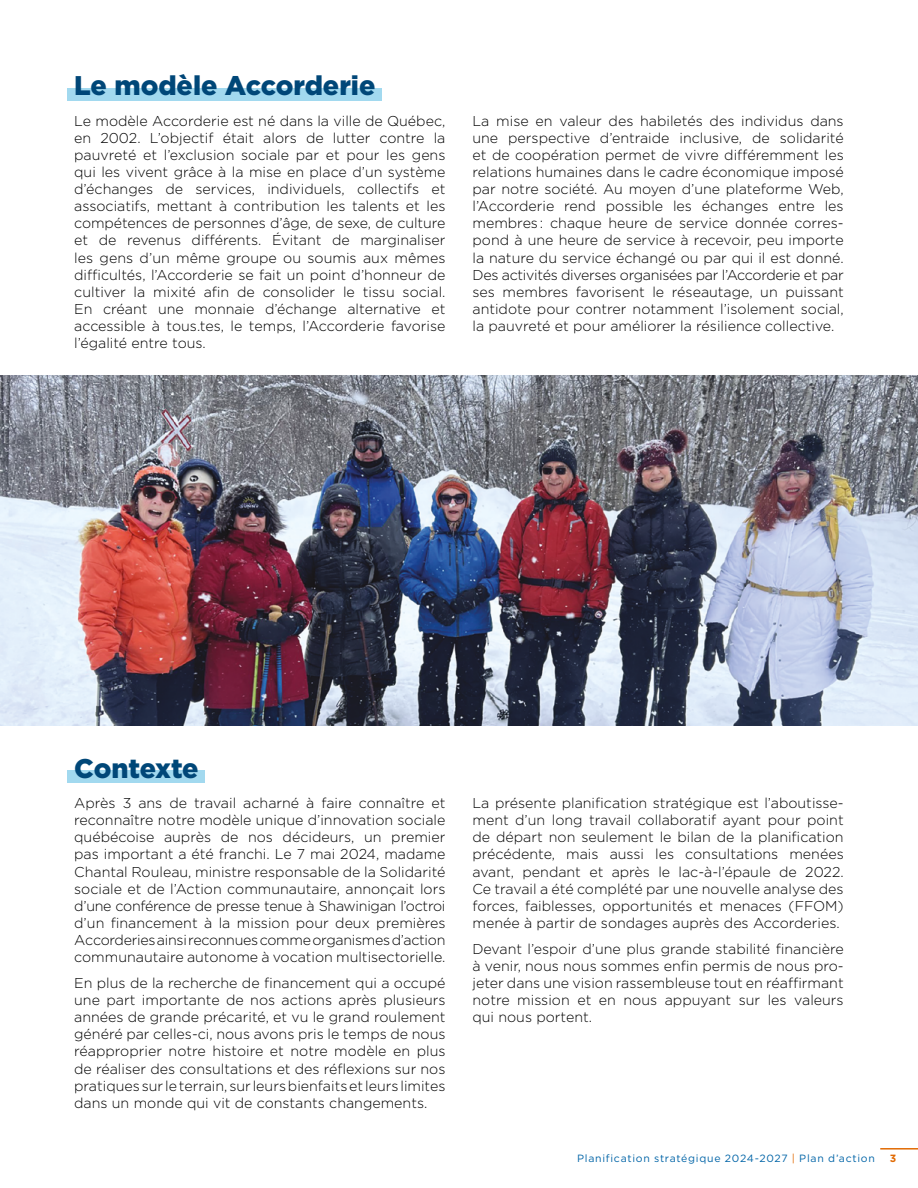
<style>
.page{position:relative;width:918px;height:1188px;background:#fff}
.page>*{position:absolute;margin:0;border:0;box-sizing:border-box;transform-origin:0 0}
.t1{font:900 27px "Gotham";color:#004778}
.t2{font:300 14.25px/17.1px "Gotham";color:#000;text-align:justify}
.t3{font:10.5px "Gotham";letter-spacing:.07em;color:#0064a7}
.t4{font:700 10.5px "Gotham";color:#e16a03}
.s1{color:#e16a03}
</style>
<div class="page">
<div style="left:68px;top:88px;width:314px;height:13px;background:#a2d9ef"></div>
<div style="left:68px;top:770px;width:137px;height:13px;background:#a2d9ef"></div>
<img style="left:0;top:376px;width:918px;height:349px">
<hr style="left:880px;top:1148px;width:38px;height:2px;background:#e16a03">
<h1 class="t1" style="left:74px;top:67px;width:303px">Le modèle Accorderie</h1>
<p class="t2" style="left:74px;top:112px;width:373px">Le modèle Accorderie est né dans la ville de Québec, en 2002. L’objectif était alors de lutter contre la pauvreté et l’exclusion sociale par et pour les gens qui les vivent grâce à la mise en place d’un système d’échanges de services, individuels, collectifs et associatifs, mettant à contribution les talents et les compétences de personnes d’âge, de sexe, de culture et de revenus différents. Évitant de marginaliser les gens d’un même groupe ou soumis aux mêmes difficultés, l’Accorderie se fait un point d’honneur de cultiver la mixité afin de consolider le tissu social.<br>En créant une monnaie d’échange alternative et accessible à tous.tes, le temps, l’Accorderie favorise l’égalité entre tous.</p>
<p class="t2" style="left:472px;top:112px;width:373px">La mise en valeur des habiletés des individus dans une perspective d’entraide inclusive, de solidarité et de coopération permet de vivre différemment les relations humaines dans le cadre économique imposé par notre société. Au moyen d’une plateforme Web, l’Accorderie rend possible les échanges entre les membres : chaque heure de service donnée corres&shy;pond à une heure de service à recevoir, peu importe la nature du service échangé ou par qui il est donné.<br>Des activités diverses organisées par l’Accorderie et par ses membres favorisent le réseautage, un puissant antidote pour contrer notamment l’isolement social, la pauvreté et pour améliorer la résilience collective.</p>
<h1 class="t1" style="left:74px;top:749px;width:126px">Contexte</h1>
<p class="t2" style="left:74px;top:794px;width:373px">Après 3 ans de travail acharné à faire connaître et reconnaître notre modèle unique d’innovation sociale québécoise auprès de nos décideurs, un premier pas important a été franchi. Le 7 mai 2024, madame Chantal Rouleau, ministre responsable de la Solidarité sociale et de l’Action communautaire, annonçait lors d’une conférence de presse tenue à Shawinigan l’octroi d’un financement à la mission pour deux premières Accorderies ainsi reconnues comme organismes d’action communautaire autonome à vocation multisectorielle.</p>
<p class="t2" style="left:74px;top:974px;width:373px">En plus de la recherche de financement qui a occupé une part importante de nos actions après plusieurs années de grande précarité, et vu le grand roulement généré par celles-ci, nous avons pris le temps de nous réapproprier notre histoire et notre modèle en plus de réaliser des consultations et des réflexions sur nos pratiques sur le terrain, sur leurs bienfaits et leurs limites dans un monde qui vit de constants changements.</p>
<p class="t2" style="left:472px;top:794px;width:373px">La présente planification stratégique est l’aboutisse&shy;ment d’un long travail collaboratif ayant pour point de départ non seulement le bilan de la planification précédente, mais aussi les consultations menées avant, pendant et après le lac-à-l’épaule de 2022.<br>Ce travail a été complété par une nouvelle analyse des forces, faiblesses, opportunités et menaces (FFOM) menée à partir de sondages auprès des Accorderies.</p>
<p class="t2" style="left:472px;top:940px;width:373px">Devant l’espoir d’une plus grande stabilité financière à venir, nous nous sommes enfin permis de nous pro&shy;jeter dans une vision rassembleuse tout en réaffirmant notre mission et en nous appuyant sur les valeurs qui nous portent.</p>
<p class="t3" style="left:577px;top:1151px;width:299px">Planification stratégique 2024-2027 <span class="s1">|</span> Plan d’action</p>
<p class="t4" style="left:890px;top:1151px;width:8px">3</p>
</div>
